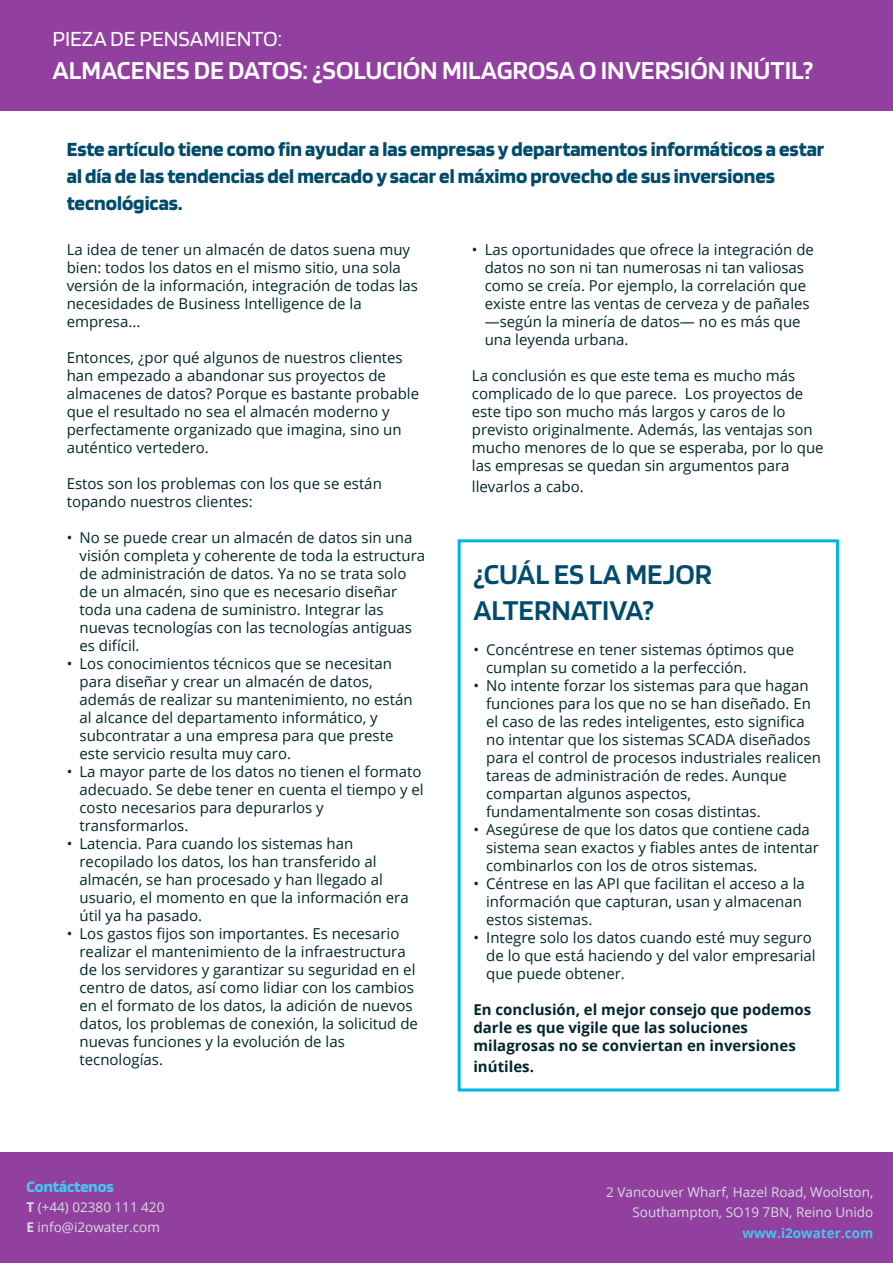
<style>
.page{position:relative;width:893px;height:1263px;background:#fff}
.page>*{position:absolute;margin:0;border:0;box-sizing:border-box;transform-origin:0 0}
.t1{font:600 30px/36px "Blinker";color:#004b6c}
.t2{font:600 27px "Blinker";color:#fff}
.t3{font:22.5px "Blinker";color:#fff}
.t4{font:700 21px/27px "Blinker";color:#004b6c}
.t5{font:700 16.5px "Blinker";color:#45c7ec}
.t6{font:15px/18px "Open Sans";color:#00272b}
.t7{font:700 15px/18px "Open Sans";color:#00272b}
.t8{font:13.5px/20.4px "Open Sans";color:#d6dddd;text-align:right}
.t9{font:700 13.5px "Open Sans";color:#45c7ec}
.s1{font-weight:700}
</style>
<div class="page">
<div style="left:0;top:0;width:893px;height:111px;background:#9240a0"></div>
<div style="left:0;top:1152px;width:893px;height:111px;background:#9240a0"></div>
<div style="left:458px;top:539px;width:381px;height:552px;border:3px solid #00b5e2"></div>
<p class="t3" style="left:52px;top:27px;width:231px">PIEZA DE PENSAMIENTO:</p>
<p class="t2" style="left:52px;top:56px;width:762px">ALMACENES DE DATOS: ¿SOLUCIÓN MILAGROSA O INVERSIÓN INÚTIL?</p>
<p class="t4" style="left:67px;top:136px;width:759px">Este artículo tiene como fin ayudar a las empresas y departamentos informáticos a estar al día de las tendencias del mercado y sacar el máximo provecho de sus inversiones tecnológicas.</p>
<p class="t6" style="left:67px;top:240px;width:353px">La idea de tener un almacén de datos suena muy bien: todos los datos en el mismo sitio, una sola versión de la información, integración de todas las necesidades de Business Intelligence de la empresa...</p>
<p class="t6" style="left:67px;top:348px;width:354px">Entonces, ¿por qué algunos de nuestros clientes han empezado a abandonar sus proyectos de almacenes de datos? Porque es bastante probable que el resultado no sea el almacén moderno y perfectamente organizado que imagina, sino un auténtico vertedero.</p>
<p class="t6" style="left:67px;top:474px;width:317px">Estos son los problemas con los que se están topando nuestros clientes:</p>
<p class="t6" style="left:80px;top:528px;width:347px;text-indent:-13px">• No se puede crear un almacén de datos sin una visión completa y coherente de toda la estructura de administración de datos. Ya no se trata solo de un almacén, sino que es necesario diseñar toda una cadena de suministro. Integrar las nuevas tecnologías con las tecnologías antiguas es difícil.</p>
<p class="t6" style="left:80px;top:654px;width:335px;text-indent:-13px">• Los conocimientos técnicos que se necesitan para diseñar y crear un almacén de datos, además de realizar su mantenimiento, no están al alcance del departamento informático, y subcontratar a una empresa para que preste este servicio resulta muy caro.</p>
<p class="t6" style="left:80px;top:762px;width:346px;text-indent:-13px">• La mayor parte de los datos no tienen el formato adecuado. Se debe tener en cuenta el tiempo y el costo necesarios para depurarlos y transformarlos.</p>
<p class="t6" style="left:80px;top:834px;width:331px;text-indent:-13px">• Latencia. Para cuando los sistemas han recopilado los datos, los han transferido al almacén, se han procesado y han llegado al usuario, el momento en que la información era útil ya ha pasado.</p>
<p class="t6" style="left:80px;top:924px;width:340px;text-indent:-13px">• Los gastos fijos son importantes. Es necesario realizar el mantenimiento de la infraestructura de los servidores y garantizar su seguridad en el centro de datos, así como lidiar con los cambios en el formato de los datos, la adición de nuevos datos, los problemas de conexión, la solicitud de nuevas funciones y la evolución de las tecnologías.</p>
<p class="t6" style="left:485px;top:241px;width:331px;text-indent:-13px">• Las oportunidades que ofrece la integración de datos no son ni tan numerosas ni tan valiosas como se creía. Por ejemplo, la correlación que existe entre las ventas de cerveza y de pañales —según la minería de datos— no es más que una leyenda urbana.</p>
<p class="t6" style="left:472px;top:367px;width:353px">La conclusión es que este tema es mucho más complicado de lo que parece. Los proyectos de este tipo son mucho más largos y caros de lo previsto originalmente. Además, las ventajas son mucho menores de lo que se esperaba, por lo que las empresas se quedan sin argumentos para</p>
<p class="t6" style="left:472px;top:478px;width:113px">llevarlos a cabo.</p>
<p class="t1" style="left:473px;top:557px;width:240px">¿CUÁL ES LA MEJOR<br>ALTERNATIVA?</p>
<p class="t6" style="left:486px;top:640px;width:310px;text-indent:-13px">• Concéntrese en tener sistemas óptimos que cumplan su cometido a la perfección.</p>
<p class="t6" style="left:486px;top:676px;width:336px;text-indent:-13px">• No intente forzar los sistemas para que hagan funciones para los que no se han diseñado. En el caso de las redes inteligentes, esto significa no intentar que los sistemas SCADA diseñados para el control de procesos industriales realicen tareas de administración de redes. Aunque compartan algunos aspectos, fundamentalmente son cosas distintas.</p>
<p class="t6" style="left:486px;top:820px;width:334px;text-indent:-13px">• Asegúrese de que los datos que contiene cada sistema sean exactos y fiables antes de intentar combinarlos con los de otros sistemas.</p>
<p class="t6" style="left:486px;top:874px;width:320px;text-indent:-13px">• Céntrese en las API que facilitan el acceso a la información que capturan, usan y almacenan estos sistemas.</p>
<p class="t6" style="left:486px;top:928px;width:331px;text-indent:-13px">• Integre solo los datos cuando esté muy seguro de lo que está haciendo y del valor empresarial que puede obtener.</p>
<p class="t7" style="left:473px;top:1000px;width:339px">En conclusión, el mejor consejo que podemos darle es que vigile que las soluciones milagrosas no se conviertan en inversiones</p>
<p class="t7" style="left:473px;top:1057px;width:62px">inútiles.</p>
<p class="t5" style="left:26px;top:1178px;width:89px">Contáctenos</p>
<p class="t8" style="left:26px;top:1196px;width:139px"><span class="s1">T</span> (+44) 02380 111 420</p>
<p class="t8" style="left:26px;top:1217px;width:135px"><span class="s1">E</span> info@i2owater.com</p>
<p class="t8" style="left:606px;top:1181px;width:269px">2 Vancouver Wharf, Hazel Road, Woolston,<br>Southampton, SO19 7BN, Reino Unido</p>
<p class="t9" style="left:742px;top:1223px;width:132px">www.i2owater.com</p>
</div>
